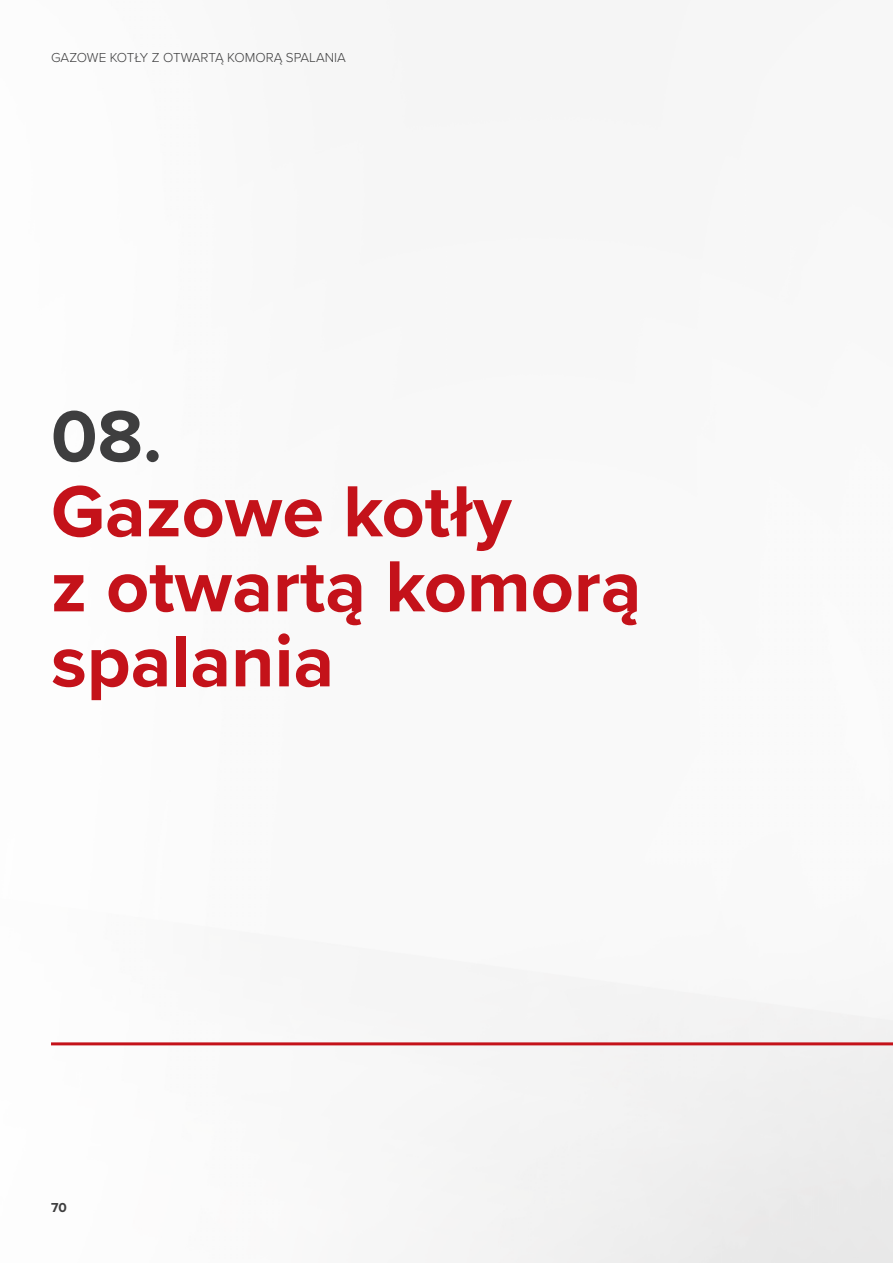
<style>
.page{position:relative;width:893px;height:1263px;background:#fff}
.page>*{position:absolute;margin:0;border:0;box-sizing:border-box;transform-origin:0 0}
.t1{font:700 75px/75px "Proxima Nova";color:#c4121a}
.t2{font:700 75px "Proxima Nova";color:#3e3e3f}
.t3{font:300 13.5px "Proxima Nova";color:#3e3e3f}
.t4{font:700 13.5px "Proxima Nova";color:#3e3e3f}
</style>
<div class="page">
<hr style="left:51px;top:1042px;width:842px;height:3px;background:#c4121a">
<p class="t3" style="left:51px;top:47px;width:296px">GAZOWE KOTŁY Z OTWARTĄ KOMORĄ SPALANIA</p>
<p class="t2" style="left:51px;top:380px;width:113px">08.</p>
<p class="t1" style="left:51px;top:472px;width:462px">Gazowe kotły</p>
<p class="t1" style="left:51px;top:547px;width:592px">z otwartą komorą spalania</p>
<p class="t4" style="left:51px;top:1197px;width:17px">70</p>
</div>
